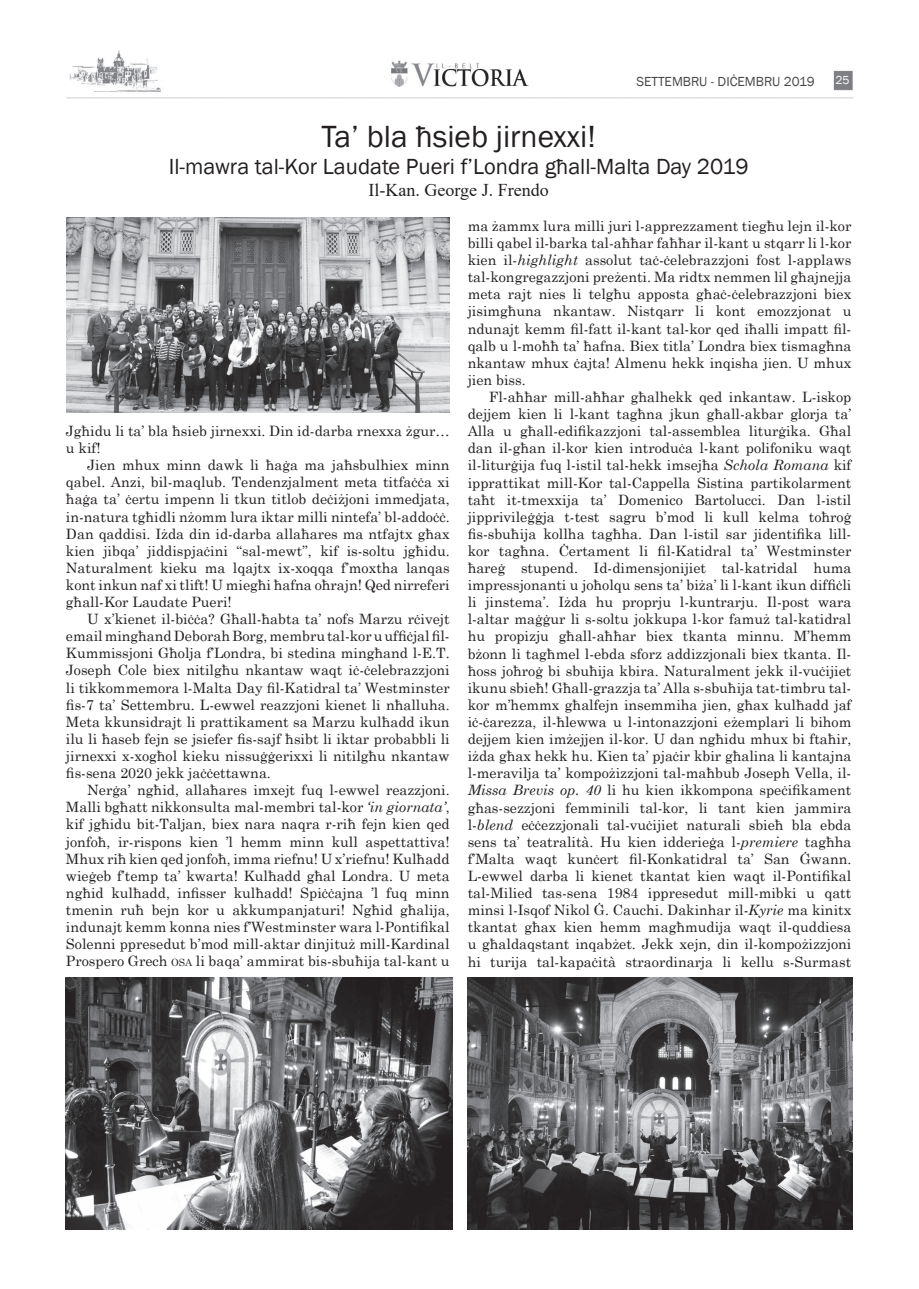
<style>
.page{position:relative;width:919px;height:1289px;background:#fff}
.page>*{position:absolute;margin:0;border:0;box-sizing:border-box;transform-origin:0 0}
.t1{font:31.5px "Franklin Gothic";color:#231f20}
.t2{font:22.5px "Franklin Gothic";color:#231f20}
.t3{font:18px "Times New Roman";color:#231f20}
.t4{font:14.25px/17.1px "Century Schoolbook";color:#231f20;text-align:justify}
.t5{font:13.5px "Franklin Gothic";color:#464748}
.t6{font:12px "Franklin Gothic";color:#fff}
.s1{font-style:italic}
.s2{font-size:10.05px}
</style>
<div class="page">
<img style="left:67px;top:50px;width:786px;height:49px">
<img style="left:66px;top:218px;width:383px;height:194px">
<img style="left:467px;top:977px;width:385px;height:252px">
<img style="left:66px;top:977px;width:386px;height:252px">
<p class="t5" style="left:636px;top:74px;width:180px">SETTEMBRU - DIĊEMBRU 2019</p>
<p class="t6" style="left:835px;top:72px;width:16px">25</p>
<h1 class="t1" style="left:321px;top:117px;width:276px">Ta’ bla ħsieb jirnexxi!</h1>
<h2 class="t2" style="left:169px;top:153px;width:581px">Il-mawra tal-Kor Laudate Pueri f’Londra għall-Malta Day 2019</h2>
<p class="t3" style="left:368px;top:177px;width:182px">Il-Kan. George J. Frendo</p>
<p class="t4" style="left:467px;top:216px;width:385px">ma żammx lura milli juri l-apprezzament tiegħu lejn il-kor billi qabel il-barka tal-aħħar faħħar il-kant u stqarr li l-kor kien il-<span class="s1">highlight</span> assolut taċ-ċelebrazzjoni fost l-applaws tal-kongregazzjoni preżenti. Ma ridtx nemmen lil għajnejja meta rajt nies li telgħu apposta għaċ-ċelebrazzjoni biex jisimgħuna nkantaw. Nistqarr li kont emozzjonat u ndunajt kemm fil-fatt il-kant tal-kor qed iħalli impatt fil&shy;qalb u l-moħħ ta’ ħafna. Biex titla’ Londra biex tismagħna nkantaw mhux ċajta! Almenu hekk inqisha jien. U mhux jien biss.</p>
<p class="t4" style="left:467px;top:387px;width:385px;text-indent:21px">Fl-aħħar mill-aħħar għalhekk qed inkantaw. L-iskop dejjem kien li l-kant tagħna jkun għall-akbar glorja ta’ Alla u għall-edifikazzjoni tal-assemblea liturġika. Għal dan il-għan il-kor kien introduċa l-kant polifoniku waqt il-liturġija fuq l-istil tal-hekk imsejħa <span class="s1">Schola Romana</span> kif ipprattikat mill-Kor tal-Cappella Sistina partikolarment taħt it-tmexxija ta’ Domenico Bartolucci. Dan l-istil jipprivileġġja t-test sagru b’mod li kull kelma toħroġ fis-sbuħija kollha tagħha. Dan l-istil sar jidentifika lill&shy;kor tagħna. Ċertament li fil-Katidral ta’ Westminster ħareġ stupend. Id-dimensjonijiet tal-katridal huma impressjonanti u joħolqu sens ta’ biża’ li l-kant ikun diffiċli li jinstema’. Iżda hu proprju l-kuntrarju. Il-post wara l-altar maġġur li s-soltu jokkupa l-kor famuż tal-katidral hu propizju għall-aħħar biex tkanta minnu. M’hemm bżonn li tagħmel l-ebda sforz addizzjonali biex tkanta. Il&shy;ħoss joħroġ bi sbuħija kbira. Naturalment jekk il-vuċijiet ikunu sbieħ! Għall-grazzja ta’ Alla s-sbuħija tat-timbru tal&shy;kor m’hemmx għalfejn insemmiha jien, għax kulħadd jaf iċ-ċarezza, il-ħlewwa u l-intonazzjoni eżemplari li bihom dejjem kien imżejjen il-kor. U dan ngħidu mhux bi ftaħir, iżda għax hekk hu. Kien ta’ pjaċir kbir għalina li kantajna l-meravilja ta’ kompożizzjoni tal-maħbub Joseph Vella, il-<span class="s1">Missa Brevis op. 40</span> li hu kien ikkompona speċifikament għas-sezzjoni femminili tal-kor, li tant kien jammira l-<span class="s1">blend</span> eċċezzjonali tal-vuċijiet naturali sbieħ bla ebda sens ta’ teatralità. Hu kien idderieġa l-<span class="s1">premiere</span> tagħha f’Malta waqt kunċert fil-Konkatidral ta’ San Ġwann.<br>L-ewwel darba li kienet tkantat kien waqt il-Pontifikal tal-Milied tas-sena 1984 ippresedut mill-mibki u qatt minsi l-Isqof Nikol Ġ. Cauchi. Dakinhar il-<span class="s1">Kyrie</span> ma kinitx tkantat għax kien hemm magħmudija waqt il-quddiesa u għaldaqstant inqabżet. Jekk xejn, din il-kompożizzjoni hi turija tal-kapaċità straordinarja li kellu s-Surmast</p>
<p class="t4" style="left:66px;top:421px;width:385px">Jgħidu li ta’ bla ħsieb jirnexxi. Din id-darba rnexxa żgur… u kif!</p>
<p class="t4" style="left:66px;top:455px;width:385px;text-indent:21px">Jien mhux minn dawk li ħaġa ma jaħsbulhiex minn qabel. Anzi, bil-maqlub. Tendenzjalment meta titfaċċa xi ħaġa ta’ ċertu impenn li tkun titlob deċiżjoni immedjata, in-natura tgħidli nżomm lura iktar milli nintefa’ bl-addoċċ.<br>Dan qaddisi. Iżda din id-darba allaħares ma ntfajtx għax kien jibqa’ jiddispjaċini “sal-mewt”, kif is-soltu jgħidu.<br>Naturalment kieku ma lqajtx ix-xoqqa f’moxtha lanqas kont inkun naf xi tlift! U miegħi ħafna oħrajn! Qed nirreferi għall-Kor Laudate Pueri!</p>
<p class="t4" style="left:66px;top:609px;width:385px;text-indent:21px">U x’kienet il-biċċa? Għall-ħabta ta’ nofs Marzu rċivejt email mingħand Deborah Borg, membru tal-kor u uffiċjal fil-Kummissjoni Għolja f’Londra, bi stedina mingħand l-E.T.<br>Joseph Cole biex nitilgħu nkantaw waqt iċ-ċelebrazzjoni li tikkommemora l-Malta Day fil-Katidral ta’ Westminster fis-7 ta’ Settembru. L-ewwel reazzjoni kienet li nħalluha.<br>Meta kkunsidrajt li prattikament sa Marzu kulħadd ikun ilu li ħaseb fejn se jsiefer fis-sajf ħsibt li iktar probabbli li jirnexxi x-xogħol kieku nissuġġerixxi li nitilgħu nkantaw fis-sena 2020 jekk jaċċettawna.</p>
<p class="t4" style="left:66px;top:780px;width:385px;text-indent:21px">Nerġa’ ngħid, allaħares imxejt fuq l-ewwel reazzjoni.<br>Malli bgħatt nikkonsulta mal-membri tal-kor <span class="s1">‘in giornata’</span>, kif jgħidu bit-Taljan, biex nara naqra r-riħ fejn kien qed jonfoħ, ir-rispons kien ’l hemm minn kull aspettattiva!<br>Mhux riħ kien qed jonfoħ, imma riefnu! U x’riefnu! Kulħadd wieġeb f’temp ta’ kwarta! Kulħadd għal Londra. U meta ngħid kulħadd, infisser kulħadd! Spiċċajna ’l fuq minn tmenin ruħ bejn kor u akkumpanjaturi! Ngħid għalija, indunajt kemm konna nies f’Westminster wara l-Pontifikal Solenni ppresedut b’mod mill-aktar dinjituż mill-Kardinal Prospero Grech <span class="s2">OSA</span> li baqa’ ammirat bis-sbuħija tal-kant u</p>
</div>
